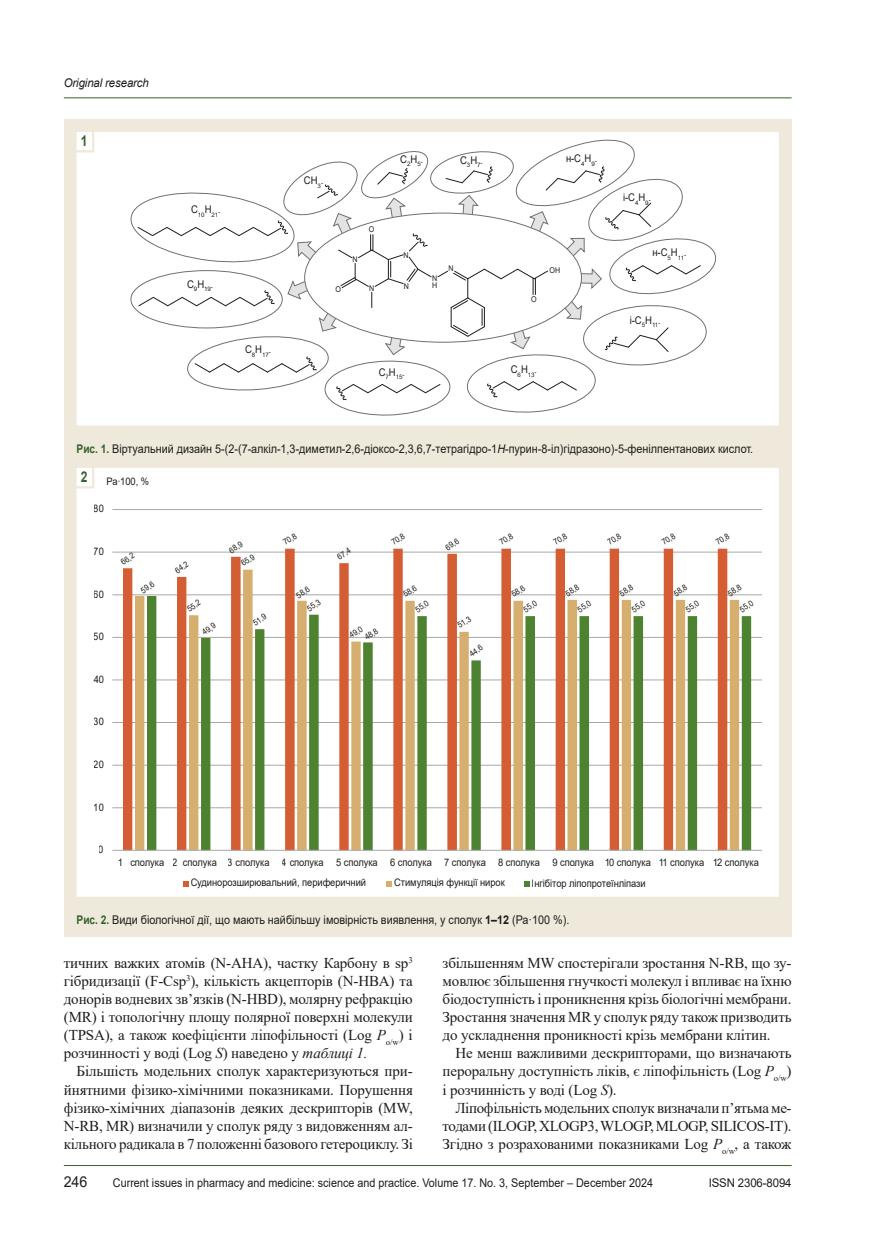
<style>
.page{position:relative;width:881px;height:1234px;background:#fff}
.page>*{position:absolute;margin:0;border:0;box-sizing:border-box;transform-origin:0 0}
.tecst{font:15px/18px "Times New Roman";letter-spacing:-.01em;color:#1d1d1b;text-align:justify}
.t1{font:15px "Arial";color:#1d1d1b;scale:.95 1}
.номер_рис{font:700 14.85px "Arial";color:#35622a;scale:.82 1}
.примечание{font:12px "Arial";color:#1d1d1b;scale:.9 1}
.t2{font:italic 12px "Arial";letter-spacing:-.01em;color:#1d1d1b;scale:.95 1}
.примечание-2{font:12px "Arial";color:#1d1d1b;scale:.95 1}
.t3{font:10.5px "Arial";color:#1d1d1b;scale:.9 1}
.t4{font:10.35px/20.7px "Arial";letter-spacing:-.005em;color:#1d1d1b;scale:.9 1}
.t5{font:8.25px "Arial";color:#1d1d1b;scale:.9 1}
.t6{font:7.95px/7.2px "Arial";color:#1d1d1b;scale:.9 1}
.t7{font:6.15px "Arial";letter-spacing:-.005em;color:#1d1d1b}
.s1{font-weight:700;color:#35622a}
.s2{font-style:italic}
.s3{font-weight:700}
</style>
<div class="page">
<hr style="left:64px;top:1164px;width:727px;height:1px;background:#35622a">
<hr style="left:64px;top:97px;width:727px;height:1px;background:#35622a">
<div style="left:64px;top:119px;width:727px;height:817px;background:#efe9dc"></div>
<svg style="left:76px;top:132px;width:703px;height:294px;background:#f9f9f9"></svg>
<svg style="left:76px;top:468px;width:703px;height:429px;background:#e6d9c8"></svg>
<svg style="left:76px;top:468px;width:19px;height:21px"></svg>
<svg style="left:76px;top:132px;width:19px;height:22px"></svg>
<p class="t2" style="left:64px;top:75px;width:91px">Original research</p>
<p class="номер_рис" style="left:81px;top:130px;width:10px">1</p>
<p class="t7" style="left:191px;top:210px;width:31px"><sup>C</sup>10<sup>H</sup>21-</p>
<p class="t7" style="left:187px;top:285px;width:27px"><sup>C</sup>9<sup>H</sup>19-</p>
<p class="t7" style="left:245px;top:350px;width:27px"><sup>C</sup>8<sup>H</sup>17-</p>
<p class="t3" style="left:304px;top:173px;width:23px">CH<sub>3-</sub></p>
<p class="t3" style="left:400px;top:152px;width:24px">C<sub>2</sub>H<sub>5</sub></p>
<p class="t7" style="left:480px;top:158px;width:4px">-</p>
<p class="t3" style="left:460px;top:153px;width:24px">C<sub>3</sub>H<sub>7</sub></p>
<p class="t7" style="left:420px;top:157px;width:4px">-</p>
<p class="t3" style="left:565px;top:151px;width:36px">н-C<sub>4</sub>H<sub>9-</sub></p>
<p class="t6" style="left:335px;top:286px;width:8px">O</p>
<p class="t6" style="left:352px;top:255px;width:7px">N</p>
<p class="t6" style="left:368px;top:226px;width:8px">O</p>
<p class="t6" style="left:403px;top:251px;width:7px">N</p>
<p class="t6" style="left:369px;top:284px;width:7px">N</p>
<p class="t6" style="left:404px;top:282px;width:7px">N</p>
<p class="t6" style="left:432px;top:274px;width:7px">N<br>H</p>
<p class="t6" style="left:448px;top:265px;width:7px">N</p>
<p class="t6" style="left:549px;top:267px;width:13px">OH</p>
<p class="t6" style="left:531px;top:295px;width:8px">O</p>
<p class="t7" style="left:510px;top:370px;width:25px"><sup>С</sup>6<sup>Н</sup>13</p>
<p class="t3" style="left:378px;top:364px;width:9px">С</p>
<p class="t7" style="left:534px;top:368px;width:4px">-</p>
<p class="t7" style="left:385px;top:372px;width:21px">7<sup>Н</sup>15-</p>
<p class="t3" style="left:622px;top:190px;width:32px">і-C<sub>4</sub>H<sub>9-</sub></p>
<p class="t3" style="left:652px;top:245px;width:39px">н-С<sub>5</sub>Н<sub>11-</sub></p>
<p class="t3" style="left:629px;top:313px;width:35px">і-С<sub>5</sub>Н<sub>11-</sub></p>
<p class="примечание" style="left:77px;top:440px;width:753px"><span class="s1">Рис. 1.</span> Віртуальний дизайн 5-(2-(7-алкіл-1,3-диметил-2,6-діоксо-2,3,6,7-тетрагідро-1<span class="s2">H</span>-пурин-8-іл)гідразоно)-5-фенілпентанових кислот.</p>
<p class="номер_рис" style="left:81px;top:466px;width:10px">2</p>
<p class="t4" style="left:106px;top:471px;width:49px">Pa∙100, %</p>
<p class="t4" style="left:94px;top:498px;width:13px">80</p>
<p class="t4" style="left:94px;top:540px;width:13px">70</p>
<p class="t4" style="left:94px;top:583px;width:13px">60</p>
<p class="t4" style="left:94px;top:626px;width:13px">50</p>
<p class="t4" style="left:94px;top:668px;width:13px">40</p>
<p class="t4" style="left:94px;top:711px;width:13px">30</p>
<p class="t4" style="left:94px;top:753px;width:13px">20</p>
<p class="t4" style="left:94px;top:796px;width:13px">10</p>
<p class="t4" style="left:99px;top:838px;width:7px">0</p>
<p class="t5" style="left:118px;top:557px;width:18px;rotate:-33deg">66,2</p>
<p class="t5" style="left:138px;top:586px;width:18px;rotate:-33deg">59,6</p>
<p class="t5" style="left:173px;top:566px;width:18px;rotate:-33deg">64,2</p>
<p class="t5" style="left:184px;top:604px;width:18px;rotate:-33deg">55,2</p>
<p class="t5" style="left:200px;top:628px;width:18px;rotate:-34deg">49,9</p>
<p class="t5" style="left:227px;top:546px;width:18px;rotate:-33deg">68,9</p>
<p class="t5" style="left:239px;top:559px;width:18px;rotate:-33deg">65,9</p>
<p class="t5" style="left:250px;top:618px;width:18px;rotate:-34deg">51,9</p>
<p class="t5" style="left:281px;top:538px;width:18px;rotate:-33deg">70,8</p>
<p class="t5" style="left:335px;top:552px;width:18px;rotate:-33deg">67,4</p>
<p class="t5" style="left:389px;top:538px;width:18px;rotate:-33deg">70,8</p>
<p class="t5" style="left:443px;top:543px;width:18px;rotate:-33deg">69,6</p>
<p class="t5" style="left:497px;top:538px;width:18px;rotate:-33deg">70,8</p>
<p class="t5" style="left:551px;top:538px;width:18px;rotate:-33deg">70,8</p>
<p class="t5" style="left:605px;top:538px;width:18px;rotate:-33deg">70,8</p>
<p class="t5" style="left:659px;top:538px;width:18px;rotate:-33deg">70,8</p>
<p class="t5" style="left:713px;top:538px;width:18px;rotate:-33deg">70,8</p>
<p class="t5" style="left:294px;top:591px;width:18px;rotate:-33deg">58,6</p>
<p class="t5" style="left:304px;top:604px;width:18px;rotate:-34deg">55,3</p>
<p class="t5" style="left:401px;top:590px;width:18px;rotate:-33deg">58,6</p>
<p class="t5" style="left:413px;top:605px;width:18px;rotate:-34deg">55,0</p>
<p class="t5" style="left:509px;top:590px;width:18px;rotate:-33deg">58,6</p>
<p class="t5" style="left:563px;top:589px;width:18px;rotate:-33deg">58,8</p>
<p class="t5" style="left:617px;top:589px;width:18px;rotate:-33deg">58,8</p>
<p class="t5" style="left:671px;top:589px;width:18px;rotate:-33deg">58,8</p>
<p class="t5" style="left:725px;top:589px;width:18px;rotate:-33deg">58,8</p>
<p class="t5" style="left:521px;top:605px;width:18px;rotate:-34deg">55,0</p>
<p class="t5" style="left:575px;top:605px;width:18px;rotate:-34deg">55,0</p>
<p class="t5" style="left:629px;top:605px;width:18px;rotate:-34deg">55,0</p>
<p class="t5" style="left:683px;top:605px;width:18px;rotate:-34deg">55,0</p>
<p class="t5" style="left:737px;top:605px;width:18px;rotate:-34deg">55,0</p>
<p class="t5" style="left:347px;top:631px;width:18px;rotate:-33deg">49,0</p>
<p class="t5" style="left:362px;top:633px;width:18px;rotate:-34deg">48,8</p>
<p class="t5" style="left:455px;top:621px;width:18px;rotate:-33deg">51,3</p>
<p class="t5" style="left:467px;top:649px;width:18px;rotate:-34deg">44,6</p>
<p class="t4" style="left:190px;top:851px;width:633px;text-indent:-73px">1 сполука 2 сполука 3 сполука 4 сполука 5 сполука 6 сполука 7 сполука 8 сполука 9 сполука 10 сполука 11 сполука 12 сполука<br>Судинорозширювальний, периферичний</p>
<p class="t4" style="left:394px;top:872px;width:124px">Стимуляція функції нирок</p>
<p class="t4" style="left:531px;top:872px;width:128px">Інгібітор ліпопротеїнліпази</p>
<p class="примечание" style="left:77px;top:911px;width:549px"><span class="s1">Рис. 2.</span> Види біологічної дії, що мають найбільшу імовірність виявлення, у сполук <span class="s3">1–12</span> (Ра·100 %).</p>
<p class="tecst" style="left:64px;top:953px;width:350px">тичних важких атомів (N-AHA), частку Карбону в sp<sup>3 </sup>гібридизації (F-Csp<sup>3</sup>), кількість акцепторів (N-HBА) та донорів водневих зв’язків (N-HBD), молярну рефракцію (MR) і топологічну площу полярної поверхні молекули (TPSA), а також коефіцієнти ліпофільності (Log <span class="s2">P</span><sub>o/w</sub>) і розчинності у воді (Log <span class="s2">S</span>) наведено у <span class="s2">таблиці 1.</span></p>
<p class="tecst" style="left:64px;top:1061px;width:350px;text-indent:13px">Більшість модельних сполук характеризуються при&shy;йнятними фізико-хімічними показниками. Порушення фізико-хімічних діапазонів деяких дескрипторів (MW, N-RB, MR) визначили у сполук ряду з видовженням ал&shy;кільного радикала в 7 положенні базового гетероциклу. Зі</p>
<p class="tecst" style="left:442px;top:953px;width:350px">збільшенням MW спостерігали зростання N-RB, що зу&shy;мовлює збільшення гнучкості молекул і впливає на їхню біодоступність і проникнення крізь біологічні мембрани.<br>Зростання значення MR у сполук ряду також призводить до ускладнення проникності крізь мембрани клітин.</p>
<p class="tecst" style="left:442px;top:1043px;width:350px;text-indent:13px">Не менш важливими дескрипторами, що визначають пероральну доступність ліків, є ліпофільність (Log <span class="s2">P</span><sub>o/w</sub>) і розчинність у воді (Log <span class="s2">S</span>).</p>
<p class="tecst" style="left:442px;top:1097px;width:350px;text-indent:13px">Ліпофільність модельних сполук визначали п’ятьма ме&shy;тодами (ILOGP, XLOGP3, WLOGP, MLOGP, SILICOS-IT).<br>Згідно з розрахованими показниками Log <span class="s2">P</span><sub>o/w</sub>, а також</p>
<p class="t1" style="left:64px;top:1171px;width:26px">246</p>
<p class="примечание" style="left:113px;top:1174px;width:601px">Current issues in pharmacy and medicine: science and practice. Volume 17. No. 3, September – December 2024</p>
<p class="примечание-2" style="left:708px;top:1174px;width:89px">ISSN 2306-8094</p>
</div>
